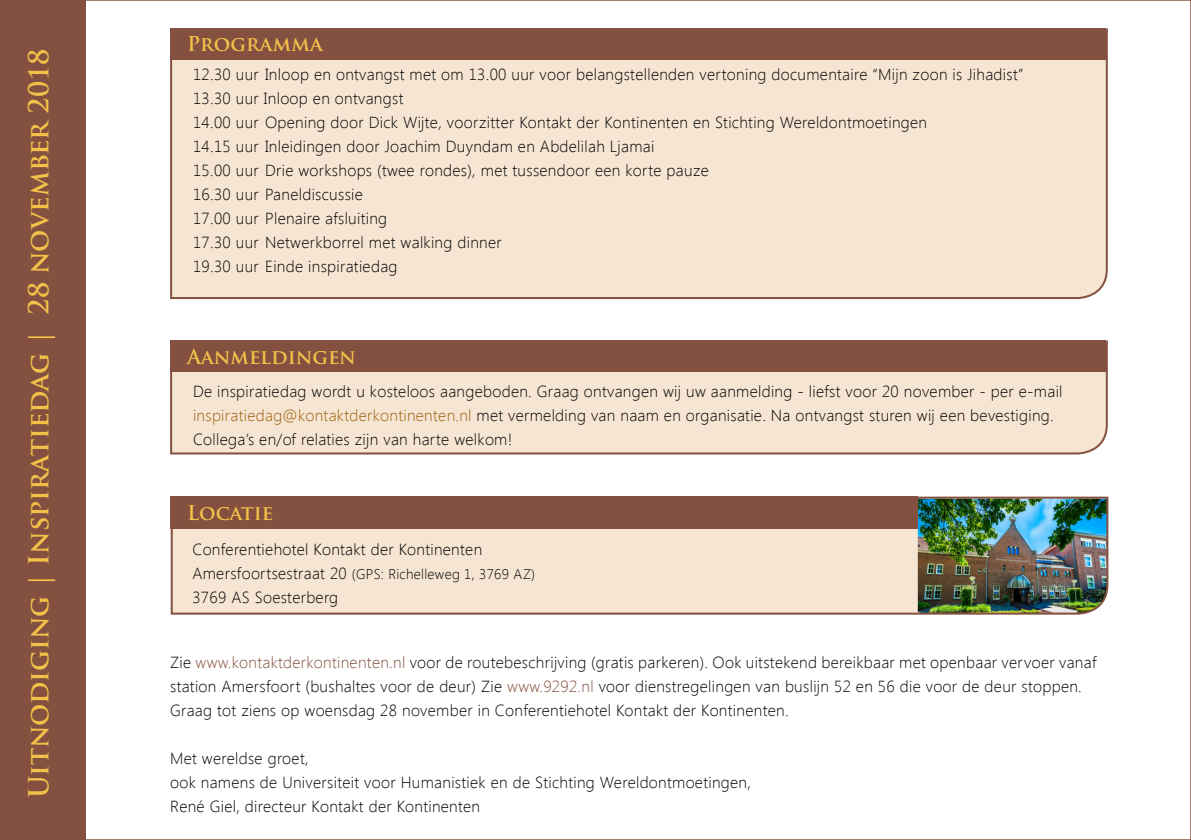
<style>
.page{position:relative;width:1191px;height:840px;background:#fff}
.page>*{position:absolute;margin:0;border:0;box-sizing:border-box;transform-origin:0 0}
.Voorkant_uitnodiging{font:700 27px "Trajan Pro";color:#f2c14a}
.Titel_tekstblok_5_5{font:700 20px "Trajan Pro";color:#f2c14a}
.vultekst{font:300 16px/24px "Segoe UI";letter-spacing:.02em;color:#000}
.vultekst-2{font:300 14px "Segoe UI";letter-spacing:.02em;color:#000}
.s1{color:#9c5f0d}
.s2{font-size:16px}
.s3{color:#84503f}
</style>
<div class="page">
<div style="left:0;top:0;width:85px;height:839px;background:#84503f"></div>
<div style="left:170px;top:28px;width:938px;height:272px;background:#f5e5d2"></div>
<div style="left:170px;top:28px;width:936px;height:32px;background:#84503f"></div>
<img style="left:170px;top:496px;width:939px;height:119px">
<div style="left:170px;top:496px;width:748px;height:32px;background:#84503f"></div>
<div style="left:170px;top:340px;width:938px;height:115px;background:#f5e5d2"></div>
<div style="left:170px;top:340px;width:936px;height:31px;background:#84503f"></div>
<p class="Voorkant_uitnodiging" style="left:22px;top:797px;width:750px;rotate:-90deg">Uitnodiging | Inspiratiedag | 28 november 2018</p>
<p class="Titel_tekstblok_5_5" style="left:187px;top:32px;width:137px">Programma</p>
<p class="vultekst" style="left:193px;top:62px;width:832px">12.30 uur Inloop en ontvangst met om 13.00 uur voor belangstellenden vertoning documentaire “Mijn zoon is Jihadist”</p>
<p class="vultekst" style="left:193px;top:86px;width:212px">13.30 uur Inloop en ontvangst</p>
<p class="vultekst" style="left:193px;top:110px;width:735px">14.00 uur Opening door Dick Wijte, voorzitter Kontakt der Kontinenten en Stichting Wereldontmoetingen</p>
<p class="vultekst" style="left:193px;top:134px;width:463px">14.15 uur Inleidingen door Joachim Duyndam en Abdelilah Ljamai</p>
<p class="vultekst" style="left:193px;top:158px;width:517px">15.00 uur Drie workshops (twee rondes), met tussendoor een korte pauze</p>
<p class="vultekst" style="left:193px;top:182px;width:171px">16.30 uur Paneldiscussie</p>
<p class="vultekst" style="left:193px;top:206px;width:196px">17.00 uur Plenaire afsluiting</p>
<p class="vultekst" style="left:193px;top:230px;width:310px">17.30 uur Netwerkborrel met walking dinner</p>
<p class="vultekst" style="left:193px;top:254px;width:206px">19.30 uur Einde inspiratiedag</p>
<p class="Titel_tekstblok_5_5" style="left:187px;top:344px;width:170px">Aanmeldingen</p>
<p class="vultekst" style="left:193px;top:379px;width:871px">De inspiratiedag wordt u kosteloos aangeboden. Graag ontvangen wij uw aanmelding - liefst voor 20 november - per e-mail <span class="s1">inspiratiedag@kontaktderkontinenten.nl</span> met vermelding van naam en organisatie. Na ontvangst sturen wij een bevestiging.<br>Collega’s en/of relaties zijn van harte welkom!</p>
<p class="Titel_tekstblok_5_5" style="left:187px;top:500px;width:88px">Locatie</p>
<p class="vultekst" style="left:192px;top:536px;width:291px">Conferentiehotel Kontakt der Kontinenten</p>
<p class="vultekst-2" style="left:192px;top:564px;width:344px"><span class="s2">Amersfoortsestraat 20</span> (GPS: Richelleweg 1, 3769 AZ)</p>
<p class="vultekst" style="left:192px;top:584px;width:147px">3769 AS Soesterberg</p>
<p class="vultekst" style="left:170px;top:649px;width:927px">Zie <span class="s3">www.kontaktderkontinenten.nl</span> voor de routebeschrijving (gratis parkeren). Ook uitstekend bereikbaar met openbaar vervoer vanaf station Amersfoort (bushaltes voor de deur) Zie <span class="s3">www.9292.nl</span> voor dienstregelingen van buslijn 52 en 56 die voor de deur stoppen.</p>
<p class="vultekst" style="left:170px;top:697px;width:620px">Graag tot ziens op woensdag 28 november in Conferentiehotel Kontakt der Kontinenten.</p>
<p class="vultekst" style="left:170px;top:745px;width:140px">Met wereldse groet,</p>
<p class="vultekst" style="left:170px;top:769px;width:582px">ook namens de Universiteit voor Humanistiek en de Stichting Wereldontmoetingen,</p>
<p class="vultekst" style="left:170px;top:793px;width:311px">René Giel, directeur Kontakt der Kontinenten</p>
</div>
